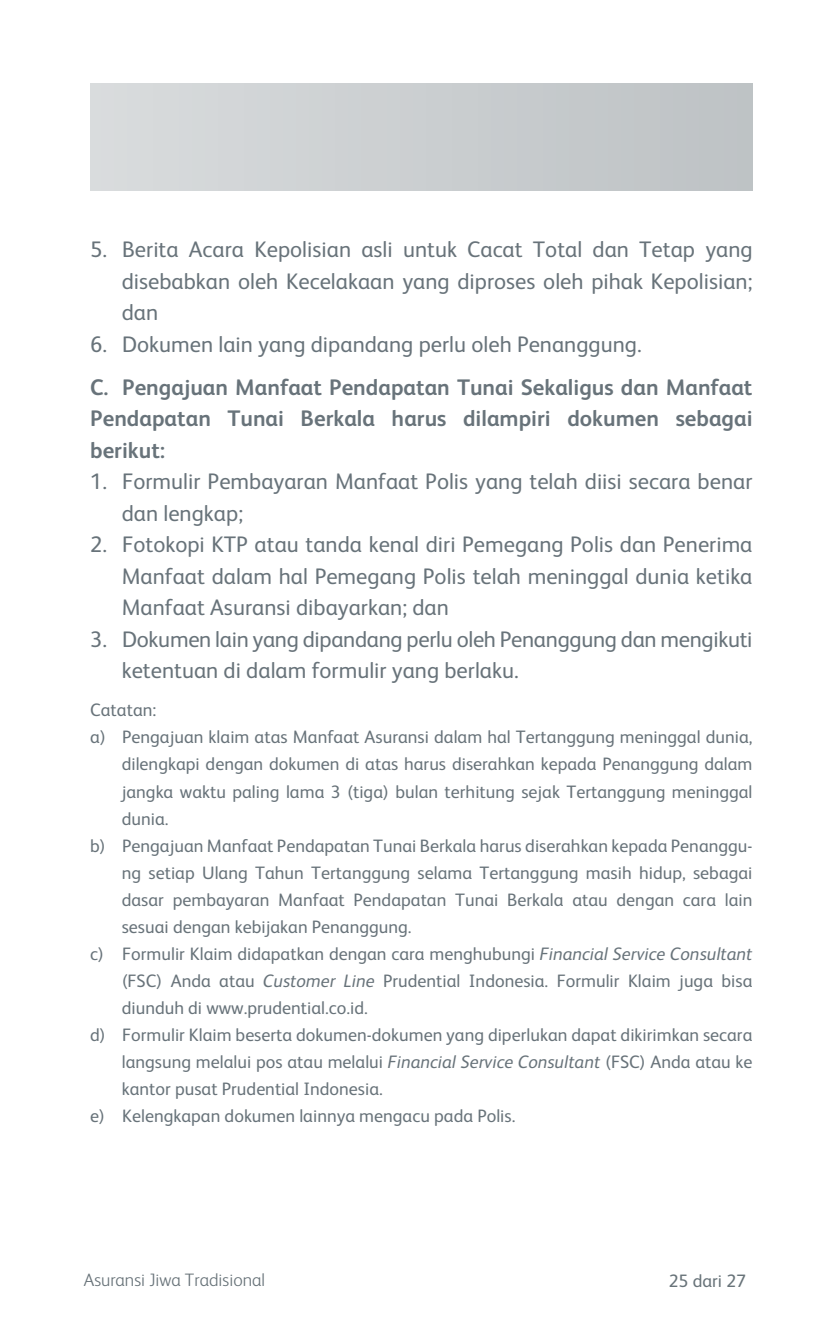
<style>
.page{position:relative;width:830px;height:1340px;background:#fff}
.page>*{position:absolute;margin:0;border:0;box-sizing:border-box;transform-origin:0 0}
.t1{font:22.5px/31.5px "FS Albert Pro";color:#68737a;text-align:justify}
.t2{font:700 22.5px/31.5px "FS Albert Pro";color:#68737a;text-align:justify}
.t3{font:18px "FS Albert Pro";color:#68737a}
.t4{font:300 18px "FS Albert Pro";color:#687379}
.t5{font:18px "FS Albert Pro";color:#687379}
.s1{font-style:italic}
</style>
<div class="page">
<div style="left:90px;top:84px;width:662px;height:106px;background:linear-gradient(to right,#d9dcdd,#bdc2c4)"></div>
<p class="t1" style="left:122px;top:232px;width:632px;text-indent:-32px">5. Berita Acara Kepolisian asli untuk Cacat Total dan Tetap yang disebabkan oleh Kecelakaan yang diproses oleh pihak Kepolisian; dan</p>
<p class="t1" style="left:90px;top:327px;width:552px">6. Dokumen lain yang dipandang perlu oleh Penanggung.</p>
<p class="t2" style="left:90px;top:370px;width:663px">C. Pengajuan Manfaat Pendapatan Tunai Sekaligus dan Manfaat Pendapatan Tunai Berkala harus dilampiri dokumen sebagai berikut:</p>
<p class="t1" style="left:122px;top:464px;width:632px;text-indent:-32px">1. Formulir Pembayaran Manfaat Polis yang telah diisi secara benar dan lengkap;</p>
<p class="t1" style="left:122px;top:527px;width:632px;text-indent:-32px">2. Fotokopi KTP atau tanda kenal diri Pemegang Polis dan Penerima Manfaat dalam hal Pemegang Polis telah meninggal dunia ketika Manfaat Asuransi dibayarkan; dan</p>
<p class="t1" style="left:122px;top:621px;width:632px;text-indent:-32px">3. Dokumen lain yang dipandang perlu oleh Penanggung dan mengikuti ketentuan di dalam formulir yang berlaku.</p>
<p class="t3" style="left:90px;top:697px;width:68px">Catatan:</p>
<p class="t3" style="left:90px;top:724px;width:663px">a) Pengajuan klaim atas Manfaat Asuransi dalam hal Tertanggung meninggal dunia,</p>
<p class="t3" style="left:122px;top:751px;width:632px">dilengkapi dengan dokumen di atas harus diserahkan kepada Penanggung dalam</p>
<p class="t3" style="left:122px;top:778px;width:632px">jangka waktu paling lama 3 (tiga) bulan terhitung sejak Tertanggung meninggal</p>
<p class="t3" style="left:122px;top:805px;width:48px">dunia.</p>
<p class="t3" style="left:90px;top:832px;width:663px">b) Pengajuan Manfaat Pendapatan Tunai Berkala harus diserahkan kepada Penanggu-</p>
<p class="t3" style="left:122px;top:859px;width:632px">ng setiap Ulang Tahun Tertanggung selama Tertanggung masih hidup, sebagai</p>
<p class="t3" style="left:122px;top:886px;width:632px">dasar pembayaran Manfaat Pendapatan Tunai Berkala atau dengan cara lain</p>
<p class="t3" style="left:122px;top:913px;width:291px">sesuai dengan kebijakan Penanggung.</p>
<p class="t3" style="left:90px;top:940px;width:663px">c) Formulir Klaim didapatkan dengan cara menghubungi <span class="s1">Financial Service Consultant</span></p>
<p class="t3" style="left:122px;top:967px;width:632px">(FSC) Anda atau <span class="s1">Customer Line</span> Prudential Indonesia. Formulir Klaim juga bisa</p>
<p class="t3" style="left:122px;top:994px;width:247px">diunduh di www.prudential.co.id.</p>
<p class="t3" style="left:90px;top:1021px;width:663px">d) Formulir Klaim beserta dokumen-dokumen yang diperlukan dapat dikirimkan secara</p>
<p class="t3" style="left:122px;top:1048px;width:632px">langsung melalui pos atau melalui <span class="s1">Financial Service Consultant</span> (FSC) Anda atau ke</p>
<p class="t3" style="left:122px;top:1075px;width:262px">kantor pusat Prudential Indonesia.</p>
<p class="t3" style="left:90px;top:1102px;width:426px">e) Kelengkapan dokumen lainnya mengacu pada Polis.</p>
<p class="t4" style="left:84px;top:1267px;width:183px">Asuransi Jiwa Tradisional</p>
<p class="t5" style="left:668px;top:1268px;width:79px">25 dari 27</p>
</div>
